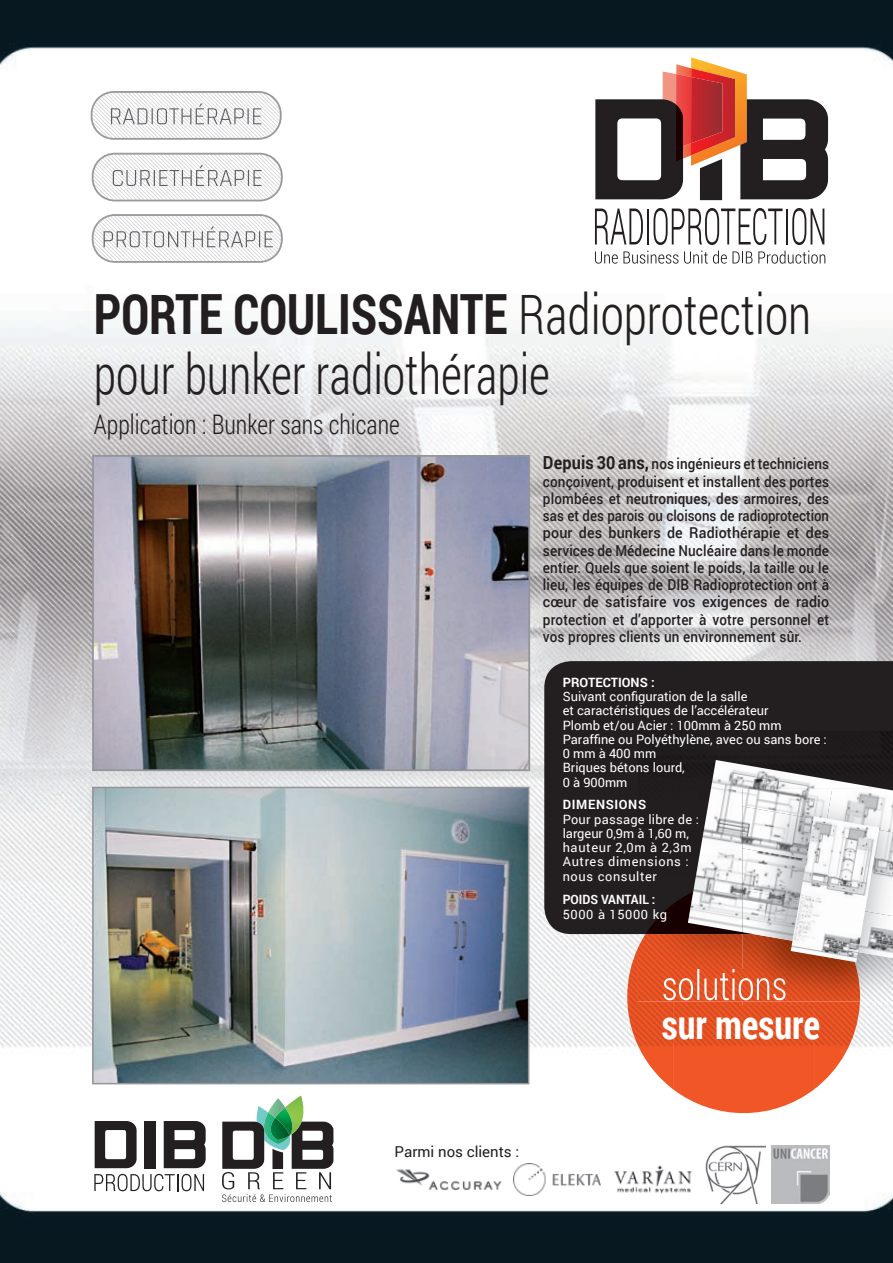
<style>
.page{position:relative;width:893px;height:1263px;background:#fff}
.page>*{position:absolute;margin:0;border:0;box-sizing:border-box;transform-origin:0 0}
.t1{font:300 55.5px/60px "Roboto Condensed";color:#231f20;scale:.88 1}
.t2{font:700 40.5px "Roboto Condensed";color:#fff;scale:.9 1}
.t3{font:300 27px "Roboto Condensed";color:#231f20;scale:.9 1}
.t4{font:500 15px/17.2px "Roboto";letter-spacing:.01em;color:#231f20;text-align:justify;scale:.9 1}
.t5{font:15px "Roboto";color:#231f20}
.t6{font:12.9px/14.2px "Roboto";color:#fff}
.t7{font:12.9px/14.2px "Roboto";letter-spacing:.05em;color:#fff}
.t8{font:700 12.9px "Roboto";color:#fff;scale:.95 1}
.t9{font:700 12.9px "Roboto";color:#fff}
.t10{font:700 12.9px "Roboto";letter-spacing:.05em;color:#fff}
.s1{font-weight:700}
.s2{font-weight:700;font-size:18px}
</style>
<div class="page">
<img style="left:0;top:0;width:893px;height:1263px">
<svg style="left:595px;top:209px;width:48px;height:35px"></svg>
<hr style="left:647px;top:209px;width:2px;height:35px;background:#231f20">
<svg style="left:653px;top:208px;width:129px;height:37px"></svg>
<hr style="left:786px;top:209px;width:2px;height:35px;background:#231f20">
<svg style="left:792px;top:208px;width:32px;height:37px"></svg>
<svg style="left:595px;top:57px;width:233px;height:143px"></svg>
<svg style="left:595px;top:251px;width:83px;height:13px"></svg>
<svg style="left:684px;top:251px;width:68px;height:13px"></svg>
<svg style="left:758px;top:251px;width:67px;height:13px"></svg>
<img style="left:164px;top:1121px;width:42px;height:47px">
<img style="left:95px;top:1121px;width:42px;height:47px">
<img style="left:94px;top:1174px;width:9px;height:17px">
<img style="left:106px;top:1174px;width:9px;height:17px">
<img style="left:118px;top:1174px;width:10px;height:17px">
<img style="left:130px;top:1174px;width:10px;height:17px">
<img style="left:142px;top:1174px;width:10px;height:17px">
<img style="left:154px;top:1174px;width:9px;height:17px">
<img style="left:165px;top:1174px;width:10px;height:17px">
<svg style="left:177px;top:1174px;width:1px;height:17px"></svg>
<img style="left:182px;top:1174px;width:9px;height:17px">
<img style="left:194px;top:1174px;width:10px;height:17px">
<img style="left:144px;top:1121px;width:12px;height:47px">
<img style="left:292px;top:1121px;width:41px;height:48px">
<img style="left:257px;top:1106px;width:34px;height:44px">
<img style="left:268px;top:1098px;width:17px;height:14px">
<img style="left:264px;top:1112px;width:26px;height:32px">
<img style="left:285px;top:1095px;width:16px;height:40px">
<img style="left:275px;top:1107px;width:17px;height:29px">
<img style="left:271px;top:1118px;width:19px;height:22px">
<img style="left:222px;top:1121px;width:42px;height:48px">
<img style="left:272px;top:1149px;width:11px;height:20px">
<img style="left:222px;top:1172px;width:12px;height:17px">
<img style="left:248px;top:1172px;width:12px;height:17px">
<img style="left:273px;top:1172px;width:10px;height:17px">
<img style="left:296px;top:1172px;width:10px;height:17px">
<img style="left:319px;top:1172px;width:12px;height:17px">
<svg style="left:222px;top:1194px;width:110px;height:8px"></svg>
<img style="left:771px;top:1145px;width:58px;height:58px">
<img style="left:705px;top:1145px;width:60px;height:58px">
<img style="left:610px;top:1160px;width:87px;height:37px">
<img style="left:514px;top:1163px;width:86px;height:32px">
<img style="left:396px;top:1162px;width:106px;height:33px">
<img style="left:627px;top:948px;width:47px;height:142px">
<img style="left:674px;top:1001px;width:139px;height:112px">
<img style="left:813px;top:1005px;width:47px;height:85px">
<img style="left:91px;top:91px;width:191px;height:49px">
<img style="left:92px;top:153px;width:191px;height:48px">
<img style="left:111px;top:108px;width:10px;height:16px">
<img style="left:123px;top:108px;width:12px;height:16px">
<img style="left:138px;top:108px;width:9px;height:16px">
<svg style="left:152px;top:108px;width:1px;height:16px"></svg>
<img style="left:157px;top:108px;width:10px;height:16px">
<img style="left:169px;top:108px;width:10px;height:16px">
<img style="left:181px;top:108px;width:10px;height:16px">
<img style="left:196px;top:103px;width:8px;height:21px">
<img style="left:208px;top:108px;width:10px;height:16px">
<img style="left:220px;top:108px;width:11px;height:16px">
<img style="left:234px;top:108px;width:10px;height:16px">
<svg style="left:247px;top:108px;width:2px;height:16px"></svg>
<img style="left:253px;top:108px;width:8px;height:16px">
<img style="left:113px;top:170px;width:10px;height:16px">
<img style="left:126px;top:170px;width:10px;height:16px">
<img style="left:140px;top:170px;width:10px;height:16px">
<svg style="left:154px;top:170px;width:1px;height:16px"></svg>
<img style="left:159px;top:170px;width:9px;height:16px">
<img style="left:170px;top:170px;width:9px;height:16px">
<img style="left:182px;top:170px;width:10px;height:16px">
<img style="left:196px;top:165px;width:8px;height:21px">
<img style="left:208px;top:170px;width:10px;height:16px">
<img style="left:220px;top:170px;width:12px;height:16px">
<img style="left:235px;top:170px;width:9px;height:16px">
<svg style="left:248px;top:170px;width:1px;height:16px"></svg>
<img style="left:253px;top:170px;width:9px;height:16px">
<img style="left:92px;top:214px;width:191px;height:49px">
<img style="left:104px;top:231px;width:9px;height:16px">
<img style="left:117px;top:231px;width:10px;height:16px">
<img style="left:130px;top:231px;width:10px;height:16px">
<img style="left:142px;top:231px;width:10px;height:16px">
<img style="left:154px;top:231px;width:10px;height:16px">
<img style="left:168px;top:231px;width:10px;height:16px">
<img style="left:181px;top:231px;width:9px;height:16px">
<img style="left:193px;top:231px;width:10px;height:16px">
<img style="left:207px;top:226px;width:8px;height:21px">
<img style="left:219px;top:231px;width:10px;height:16px">
<img style="left:231px;top:231px;width:12px;height:16px">
<img style="left:246px;top:231px;width:9px;height:16px">
<svg style="left:259px;top:231px;width:1px;height:16px"></svg>
<img style="left:265px;top:231px;width:8px;height:16px">
<div style="left:544px;top:661px;width:349px;height:273px;background:#231f20"></div>
<img style="left:638px;top:934px;width:213px;height:67px">
<img style="left:663px;top:969px;width:79px;height:31px">
<div style="left:638px;top:731px;width:102px;height:203px;background:#211d1f"></div>
<div style="left:740px;top:731px;width:153px;height:51px;background:#1f1b1d"></div>
<img style="left:884px;top:782px;width:9px;height:7px">
<img style="left:645px;top:892px;width:97px;height:42px">
<img style="left:688px;top:760px;width:196px;height:172px">
<img style="left:742px;top:1001px;width:151px;height:4px">
<img style="left:851px;top:958px;width:42px;height:43px">
<img style="left:742px;top:969px;width:43px;height:31px">
<img style="left:742px;top:789px;width:85px;height:17px">
<img style="left:827px;top:789px;width:66px;height:32px">
<img style="left:742px;top:806px;width:85px;height:42px">
<img style="left:879px;top:821px;width:14px;height:40px">
<img style="left:742px;top:848px;width:49px;height:42px">
<img style="left:879px;top:861px;width:14px;height:41px">
<img style="left:742px;top:890px;width:49px;height:53px">
<img style="left:879px;top:902px;width:14px;height:56px">
<img style="left:791px;top:816px;width:88px;height:146px">
<img style="left:92px;top:455px;width:438px;height:316px">
<img style="left:92px;top:787px;width:437px;height:297px">
<h1 class="t1" style="left:94px;top:282px;width:817px"><span class="s1">PORTE COULISSANTE</span> Radioprotection pour bunker radiothérapie</h1>
<h3 class="t3" style="left:94px;top:406px;width:341px">Application : Bunker sans chicane</h3>
<p class="t4" style="left:543px;top:455px;width:319px"><span class="s2">Depuis 30 ans,</span> nos ingénieurs et techniciens conçoivent, produisent et installent des portes plombées et neutroniques, des armoires, des sas et des parois ou cloisons de radioprotection pour des bunkers de Radiothérapie et des services de Médecine Nucléaire dans le monde entier. Quels que soient le poids, la taille ou le lieu, les équipes de DIB Radioprotection ont à cœur de satisfaire vos exigences de radio protection et d’apporter à votre personnel et vos propres clients un environnement sûr.</p>
<p class="t9" style="left:563px;top:673px;width:93px">PROTECTIONS :</p>
<p class="t6" style="left:563px;top:689px;width:266px">Suivant configuration de la salle<br>et caractéristiques de l’accélérateur<br>Plomb et/ou Acier : 100mm à 250 mm<br>Paraffine ou Polyéthylène, avec ou sans bore :<br>0 mm à 400 mm<br>Briques bétons lourd,<br>0 à 900mm</p>
<p class="t10" style="left:563px;top:796px;width:85px">DIMENSIONS</p>
<p class="t7" style="left:563px;top:811px;width:138px">Pour passage libre de : largeur 0,9m à 1,60 m, hauteur 2,0m à 2,3m<br>Autres dimensions : nous consulter</p>
<p class="t8" style="left:563px;top:890px;width:99px">POIDS VANTAIL :</p>
<p class="t7" style="left:563px;top:907px;width:106px">5000 à 15000 kg</p>
<p class="t5" style="left:395px;top:1141px;width:126px">Parmi nos clients :</p>
<h2 class="t2" style="left:662px;top:996px;width:177px">sur mesure</h2>
</div>
